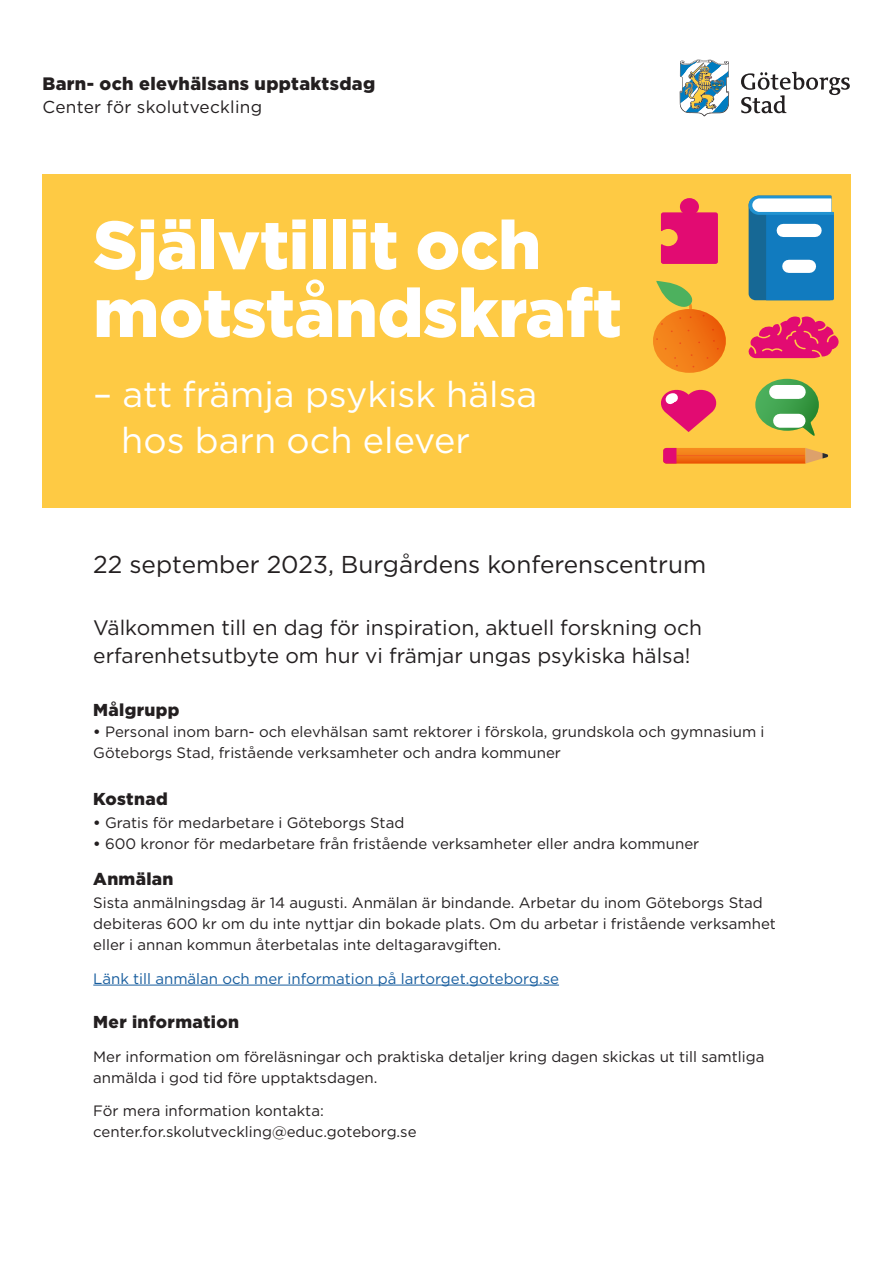
<style>
.page{position:relative;width:893px;height:1263px;background:#fff}
.page>*{position:absolute;margin:0;border:0;box-sizing:border-box;transform-origin:0 0}
.Rubrik_1{font:900 67.95px/67.9px "Gotham";letter-spacing:-.005em;color:#fff}
.Ingress{font:36px "Gotham";color:#fff}
.Ingress-2{font:24.45px "Gotham";color:#231f20}
.Ingress-3{font:21px/28.5px "Gotham";color:#231f20}
.Sidhuvud_Black{font:900 18px "Gotham";letter-spacing:.02em;color:#231f20}
.Sidhuvud_Book{font:17.25px "Gotham";letter-spacing:.015em;color:#231f20}
.Mellanrubrik{font:900 17.25px "Gotham";letter-spacing:.02em;color:#231f20}
.Brödtext{font:900 17.25px "Gotham";letter-spacing:.02em;color:#231f20}
.Brödtext-2{font:15px/21px "Gotham";color:#231f20}
.Mellanrubrik-2{font:15px/21px "Gotham";color:#231f20}
.Brödtext-3{font:15px "Gotham";color:#175d9e}
.s1{font-weight:700}
</style>
<div class="page">
<svg style="left:741px;top:72px;width:109px;height:41px"></svg>
<svg style="left:680px;top:60px;width:49px;height:56px"></svg>
<div style="left:42px;top:174px;width:808px;height:1004px;background:#feca44"></div>
<div style="left:21px;top:508px;width:851px;height:679px;background:#fff"></div>
<svg style="left:749px;top:196px;width:85px;height:104px;background:#3b8fc1"></svg>
<div style="left:783px;top:224px;width:32px;height:13px;background:#fff"></div>
<div style="left:789px;top:260px;width:20px;height:13px;background:#fff"></div>
<svg style="left:663px;top:448px;width:165px;height:15px;background:#ed7426"></svg>
<hr style="left:677px;top:455px;width:128px;height:1px;background:#f15921">
<svg style="left:748px;top:316px;width:91px;height:42px"></svg>
<svg style="left:653px;top:281px;width:73px;height:151px"></svg>
<div style="left:680px;top:198px;width:19px;height:17px;background:#e20b72;border-radius:50%"></div>
<svg style="left:661px;top:212px;width:57px;height:52px;background:#e41c6d"></svg>
<svg style="left:755px;top:379px;width:64px;height:57px"></svg>
<div style="left:776px;top:385px;width:23px;height:14px;background:#fff"></div>
<div style="left:780px;top:414px;width:19px;height:14px;background:#fff"></div>
<hr style="left:93px;top:985px;width:466px;height:1px;background:#175d9e">
<p class="Sidhuvud_Black" style="left:43px;top:71px;width:334px">Barn- och elevhälsans upptaktsdag</p>
<p class="Sidhuvud_Book" style="left:43px;top:96px;width:221px">Center för skolutveckling</p>
<h1 class="Rubrik_1" style="left:93px;top:210px;width:530px">Självtillit och motståndskraft</h1>
<p class="Ingress" style="left:93px;top:371px;width:446px">– att främja psykisk hälsa</p>
<p class="Ingress" style="left:121px;top:417px;width:350px">hos barn och elever</p>
<p class="Ingress-2" style="left:93px;top:549px;width:614px">22 september 2023, Burgårdens konferenscentrum</p>
<p class="Ingress-3" style="left:93px;top:612px;width:610px">Välkommen till en dag för inspiration, aktuell forskning och erfarenhetsutbyte om hur vi främjar ungas psykiska hälsa!</p>
<p class="Mellanrubrik" style="left:93px;top:698px;width:88px">Målgrupp</p>
<p class="Mellanrubrik-2" style="left:93px;top:721px;width:673px"><span class="s1">•</span> Personal inom barn- och elevhälsan samt rektorer i förskola, grundskola och gymnasium i<br>Göteborgs Stad, fristående verksamheter och andra kommuner</p>
<p class="Mellanrubrik" style="left:93px;top:786px;width:76px">Kostnad</p>
<p class="Brödtext-2" style="left:93px;top:811px;width:313px"><span class="s1">•</span> Gratis för medarbetare i Göteborgs Stad</p>
<p class="Brödtext-2" style="left:93px;top:832px;width:607px"><span class="s1">•</span> 600 kronor för medarbetare från fristående verksamheter eller andra kommuner</p>
<p class="Mellanrubrik" style="left:93px;top:867px;width:82px">Anmälan</p>
<p class="Brödtext-2" style="left:93px;top:892px;width:684px">Sista anmälningsdag är 14 augusti. Anmälan är bindande. Arbetar du inom Göteborgs Stad debiteras 600 kr om du inte nyttjar din bokade plats. Om du arbetar i fristående verksamhet eller i annan kommun återbetalas inte deltagaravgiften.</p>
<p class="Brödtext-3" style="left:93px;top:969px;width:467px">Länk till anmälan och mer information på lartorget.goteborg.se</p>
<p class="Brödtext" style="left:93px;top:1010px;width:147px">Mer information</p>
<p class="Brödtext-2" style="left:93px;top:1045px;width:673px">Mer information om föreläsningar och praktiska detaljer kring dagen skickas ut till samtliga anmälda i god tid före upptaktsdagen.</p>
<p class="Brödtext-2" style="left:93px;top:1100px;width:325px">För mera information kontakta: center.for.skolutveckling@educ.goteborg.se</p>
</div>
